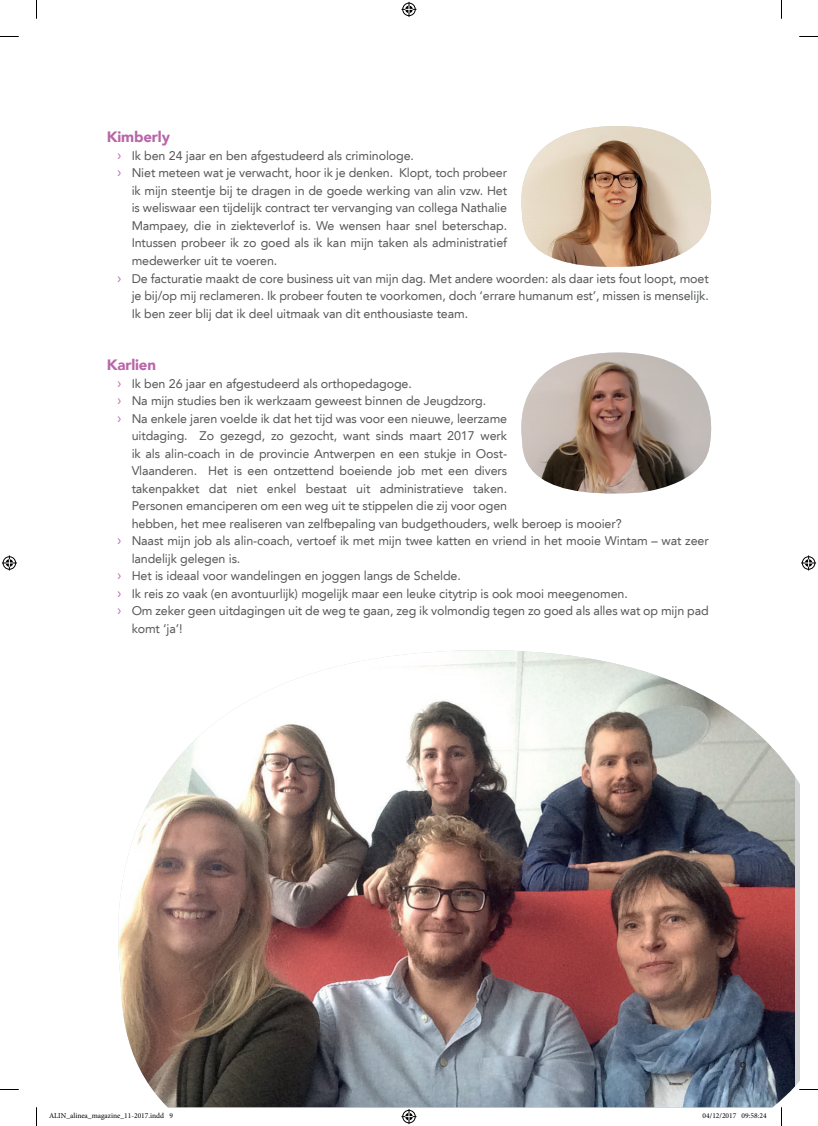
<style>
.page{position:relative;width:818px;height:1126px;background:#fff}
.page>*{position:absolute;margin:0;border:0;box-sizing:border-box;transform-origin:0 0}
.t1{font:900 15px "Avenir LT";letter-spacing:-.01em;color:#b965a8}
.t2{font:12.5px "Avenir LT";letter-spacing:-.01em;color:#57585a}
.t3{font:12.5px "Avenir LT";color:#231f20}
.t4{font:7.5px "Minion Pro";color:#000}
.s1{font-family:"Myriad Pro";font-size:15px;color:#b965a8}
</style>
<div class="page">
<img style="left:118px;top:650px;width:676px;height:457px">
<img style="left:521px;top:126px;width:191px;height:141px">
<img style="left:521px;top:352px;width:191px;height:142px">
<svg style="left:0;top:36px;width:19px;height:1px"></svg>
<svg style="left:799px;top:36px;width:18px;height:1px"></svg>
<svg style="left:0;top:1089px;width:19px;height:1px"></svg>
<svg style="left:799px;top:1089px;width:18px;height:1px"></svg>
<svg style="left:36px;top:0;width:1px;height:19px"></svg>
<svg style="left:36px;top:1107px;width:1px;height:18px"></svg>
<svg style="left:401px;top:2px;width:15px;height:15px"></svg>
<svg style="left:401px;top:1109px;width:15px;height:14px"></svg>
<svg style="left:2px;top:555px;width:15px;height:15px"></svg>
<svg style="left:801px;top:555px;width:14px;height:15px"></svg>
<p class="t1" style="left:107px;top:128px;width:65px">Kimberly</p>
<p class="t2" style="left:117px;top:148px;width:298px"><span class="s1">›</span> Ik ben 24 jaar en ben afgestudeerd als criminologe.</p>
<p class="t2" style="left:117px;top:166px;width:391px"><span class="s1">›</span> Niet meteen wat je verwacht, hoor ik je denken. Klopt, toch probeer</p>
<p class="t2" style="left:132px;top:183px;width:377px">ik mijn steentje bij te dragen in de goede werking van alin vzw. Het</p>
<p class="t2" style="left:132px;top:201px;width:376px">is weliswaar een tijdelijk contract ter vervanging van collega Nathalie</p>
<p class="t2" style="left:132px;top:218px;width:377px">Mampaey, die in ziekteverlof is. We wensen haar snel beterschap.</p>
<p class="t2" style="left:132px;top:236px;width:377px">Intussen probeer ik zo goed als ik kan mijn taken als administratief</p>
<p class="t2" style="left:132px;top:253px;width:147px">medewerker uit te voeren.</p>
<p class="t2" style="left:117px;top:271px;width:592px"><span class="s1">›</span> De facturatie maakt de core business uit van mijn dag. Met andere woorden: als daar iets fout loopt, moet</p>
<p class="t2" style="left:132px;top:288px;width:578px">je bij/op mij reclameren. Ik probeer fouten te voorkomen, doch ‘errare humanum est’, missen is menselijk.</p>
<p class="t2" style="left:132px;top:306px;width:338px">Ik ben zeer blij dat ik deel uitmaak van dit enthousiaste team.</p>
<p class="t1" style="left:107px;top:356px;width:51px">Karlien</p>
<p class="t2" style="left:117px;top:376px;width:295px"><span class="s1">›</span> Ik ben 26 jaar en afgestudeerd als orthopedagoge.</p>
<p class="t2" style="left:117px;top:393px;width:370px"><span class="s1">›</span> Na mijn studies ben ik werkzaam geweest binnen de Jeugdzorg.</p>
<p class="t2" style="left:117px;top:411px;width:391px"><span class="s1">›</span> Na enkele jaren voelde ik dat het tijd was voor een nieuwe, leerzame</p>
<p class="t2" style="left:132px;top:428px;width:377px">uitdaging. Zo gezegd, zo gezocht, want sinds maart 2017 werk</p>
<p class="t2" style="left:132px;top:446px;width:377px">ik als alin-coach in de provincie Antwerpen en een stukje in Oost-</p>
<p class="t2" style="left:132px;top:463px;width:376px">Vlaanderen. Het is een ontzettend boeiende job met een divers</p>
<p class="t2" style="left:132px;top:481px;width:377px">takenpakket dat niet enkel bestaat uit administratieve taken.</p>
<p class="t2" style="left:132px;top:498px;width:377px">Personen emanciperen om een weg uit te stippelen die zij voor ogen</p>
<p class="t2" style="left:132px;top:516px;width:491px">hebben, het mee realiseren van zelfbepaling van budgethouders, welk beroep is mooier?</p>
<p class="t2" style="left:117px;top:533px;width:592px"><span class="s1">›</span> Naast mijn job als alin-coach, vertoef ik met mijn twee katten en vriend in het mooie Wintam – wat zeer</p>
<p class="t2" style="left:132px;top:551px;width:110px">landelijk gelegen is.</p>
<p class="t2" style="left:117px;top:568px;width:345px"><span class="s1">›</span> Het is ideaal voor wandelingen en joggen langs de Schelde.</p>
<p class="t2" style="left:117px;top:586px;width:511px"><span class="s1">›</span> Ik reis zo vaak (en avontuurlijk) mogelijk maar een leuke citytrip is ook mooi meegenomen.</p>
<p class="t2" style="left:117px;top:603px;width:592px"><span class="s1">›</span> Om zeker geen uitdagingen uit de weg te gaan, zeg ik volmondig tegen zo goed als alles wat op mijn pad</p>
<p class="t2" style="left:132px;top:621px;width:52px">komt ‘ja’!</p>
<p class="t3" style="left:739px;top:1058px;width:8px">9</p>
<p class="t4" style="left:49px;top:1110px;width:125px">ALIN_alinea_magazine_11-2017.indd 9</p>
<p class="t4" style="left:702px;top:1110px;width:65px">04/12/2017 09:58:24</p>
</div>
